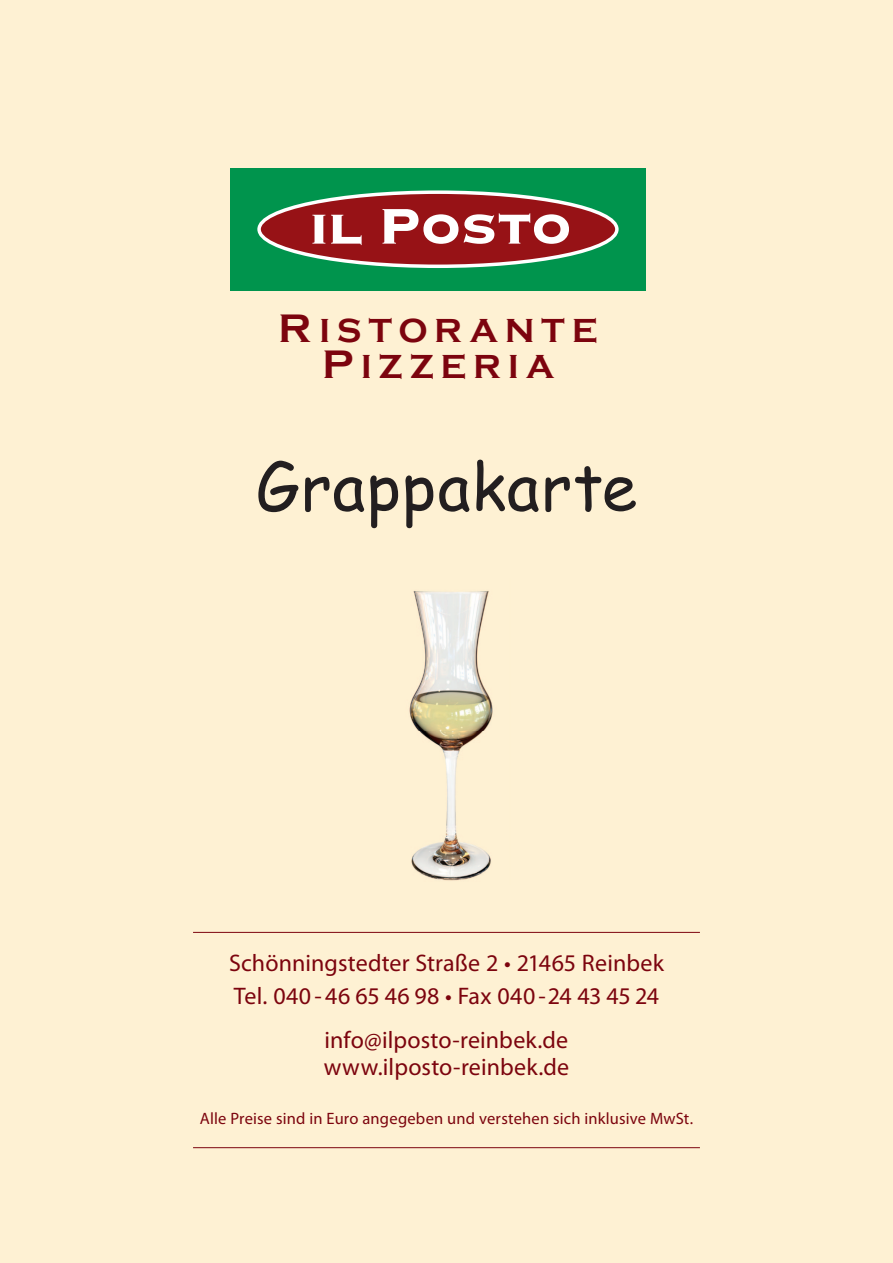
<style>
.page{position:relative;width:893px;height:1263px;background:#fef1d3}
.page>*{position:absolute;margin:0;border:0;box-sizing:border-box;transform-origin:0 0}
.t1{font:64.2px "Comic Sans MS";letter-spacing:.015em;color:#231f20}
.t2{font:700 34.35px/36.8px "Copperplate Gothic";letter-spacing:.195em;color:#7c040e;text-align:center}
.t3{font:24px/33.3px "Myriad Pro";letter-spacing:.005em;color:#7c040e}
.t4{font:16.5px "Myriad Pro";letter-spacing:.01em;color:#7c040e}
.s1{font-size:40.95px}
</style>
<div class="page">
<div style="left:230px;top:168px;width:416px;height:122px;background:#00944d"></div>
<div style="left:259px;top:192px;width:358px;height:74px;background:#971216;border-radius:50%"></div>
<div style="left:257px;top:190px;width:362px;height:78px;border:3px solid #fff;border-radius:50%"></div>
<svg style="left:312px;top:215px;width:13px;height:29px"></svg>
<svg style="left:331px;top:215px;width:31px;height:30px"></svg>
<svg style="left:382px;top:209px;width:76px;height:35px"></svg>
<svg style="left:464px;top:213px;width:105px;height:31px"></svg>
<hr style="left:193px;top:932px;width:507px;height:1px;background:#7c040e">
<hr style="left:193px;top:1147px;width:507px;height:1px;background:#7c040e">
<img style="left:409px;top:591px;width:84px;height:290px">
<h2 class="t2" style="left:278px;top:312px;width:321px"><span class="s1">R</span>ISTORANTE<br><span class="s1">P</span>IZZERIA</h2>
<h1 class="t1" style="left:256px;top:439px;width:383px">Grappakarte</h1>
<p class="t3" style="left:229px;top:945px;width:436px">Schönningstedter Straße 2 • 21465 Reinbek<br>Tel. 040 - 46 65 46 98 • Fax 040-24 43 45 24</p>
<p class="t3" style="left:324px;top:1026px;width:247px;line-height:27px">info@ilposto-reinbek.de www.ilposto-reinbek.de</p>
<p class="t4" style="left:200px;top:1108px;width:495px">Alle Preise sind in Euro angegeben und verstehen sich inklusive MwSt.</p>
</div>
